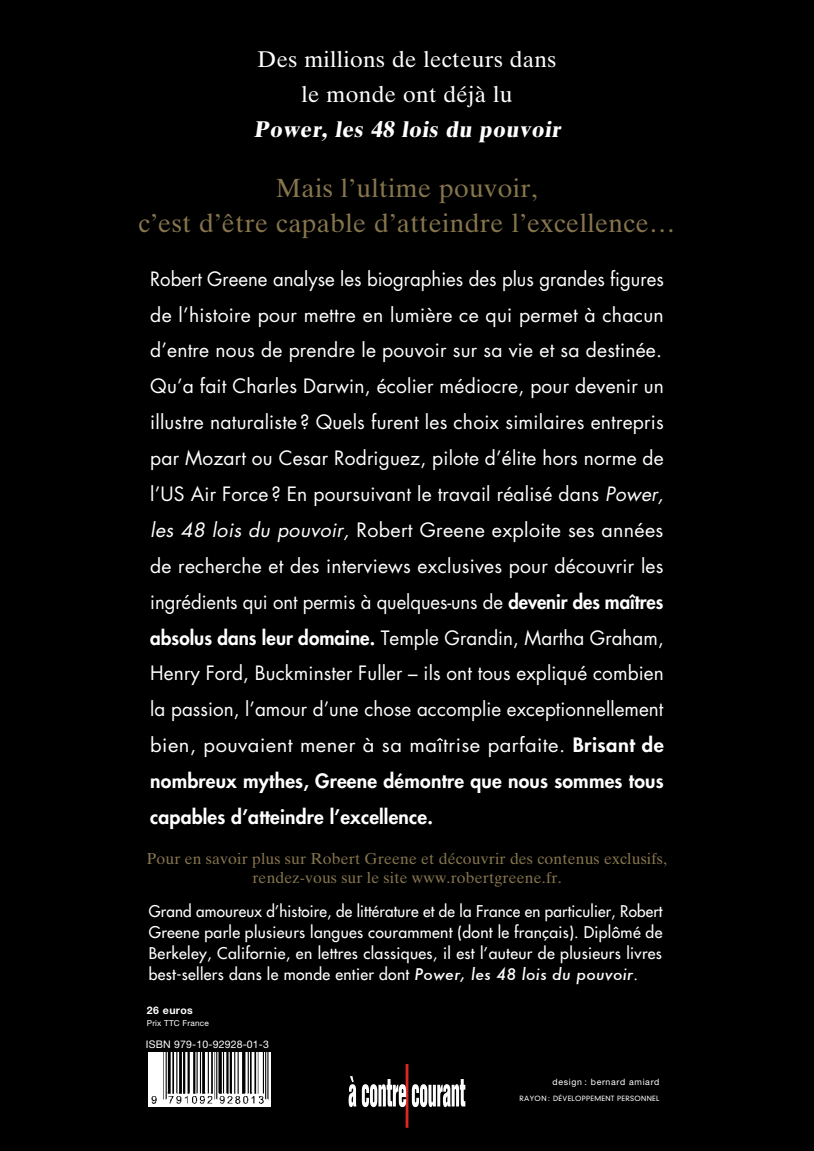
<style>
.page{position:relative;width:814px;height:1151px;background:#000}
.page>*{position:absolute;margin:0;border:0;box-sizing:border-box;transform-origin:0 0}
.t1{font:26.25px/35px "Times Ten";letter-spacing:.015em;color:#86754d;text-align:center}
.t2{font:22.75px/35px "Times Ten";letter-spacing:.015em;color:#fff;text-align:center}
.t3{font:700 22.75px "Times Ten";color:#fff}
.t4{font:19.25px/35.9px "Futura";letter-spacing:.025em;color:#fff;text-align:justify}
.t5{font:500 15.75px/21px "Futura Std";letter-spacing:.02em;color:#fff;text-align:justify}
.t6{font:15.75px/18.9px "Times Ten";letter-spacing:.01em;color:#86754d;text-align:center}
.t7{font:10.5px "Helvetica Neue";letter-spacing:.015em;color:#fff}
.t8{font:700 10.5px "Helvetica Neue";letter-spacing:.035em;color:#fff}
.t9{font:8.75px "Helvetica Neue";letter-spacing:.075em;color:#fff}
.t10{font:8.22px "Helvetica Neue";letter-spacing:.02em;color:#fff}
.t11{font:300 7px "DIN Neuzeit Grotesk";letter-spacing:.045em;color:#fff}
.s1{font-style:italic}
.s2{font-weight:800}
.s3{font-family:"Futura";font-style:italic}
</style>
<div class="page">
<div style="left:149px;top:1052px;width:122px;height:55px;background:#fff"></div>
<img style="left:151px;top:1052px;width:118px;height:52px">
<hr style="left:405px;top:1064px;width:3px;height:64px;background:#dd2625">
<svg style="left:348px;top:1076px;width:8px;height:31px"></svg>
<svg style="left:362px;top:1079px;width:44px;height:28px"></svg>
<svg style="left:412px;top:1079px;width:53px;height:28px"></svg>
<p class="t2" style="left:257px;top:41px;width:300px">Des millions de lecteurs dans le monde ont déjà lu</p>
<p class="t3" style="left:254px;top:115px;width:312px">Power, les 48 lois du pouvoir</p>
<h1 class="t1" style="left:138px;top:170px;width:538px">Mais l’ultime pouvoir,<br>c’est d’être capable d’atteindre l’excellence…</h1>
<p class="t4" style="left:150px;top:261px;width:515px">Robert Greene analyse les biographies des plus grandes figures de l’histoire pour mettre en lumière ce qui permet à chacun d’entre nous de prendre le pouvoir sur sa vie et sa destinée.<br>Qu’a fait Charles Darwin, écolier médiocre, pour devenir un illustre naturaliste ? Quels furent les choix similaires entrepris par Mozart ou Cesar Rodriguez, pilote d’élite hors norme de l’US Air Force ? En poursuivant le travail réalisé dans <span class="s1">Power, les 48 lois du pouvoir,</span> Robert Greene exploite ses années de recherche et des interviews exclusives pour découvrir les ingrédients qui ont permis à quelques-uns de <span class="s2">devenir des maîtres absolus dans leur domaine.</span> Temple Grandin, Martha Graham, Henry Ford, Buckminster Fuller – ils ont tous expliqué combien la passion, l’amour d’une chose accomplie exceptionnellement bien, pouvaient mener à sa maîtrise parfaite. <span class="s2">Brisant de nombreux mythes, Greene démontre que nous sommes tous capables d’atteindre l’excellence.</span></p>
<p class="t6" style="left:147px;top:849px;width:522px">Pour en savoir plus sur Robert Greene et découvrir des contenus exclusifs, rendez-vous sur le site www.robertgreene.fr.</p>
<p class="t5" style="left:149px;top:900px;width:515px">Grand amoureux d’histoire, de littérature et de la France en particulier, Robert Greene parle plusieurs langues couramment (dont le français). Diplômé de Berkeley, Californie, en lettres classiques, il est l’auteur de plusieurs livres best-sellers dans le monde entier dont <span class="s3">Power, les 48 lois du pouvoir</span>.</p>
<p class="t8" style="left:147px;top:1004px;width:47px">26 euros</p>
<p class="t10" style="left:147px;top:1018px;width:63px">Prix TTC France</p>
<p class="t7" style="left:146px;top:1038px;width:125px">ISBN 979-10-92928-01-3</p>
<p class="t9" style="left:552px;top:1077px;width:108px">design : bernard amiard</p>
<p class="t11" style="left:519px;top:1094px;width:141px">RAYON : DÉVELOPPEMENT PERSONNEL</p>
</div>
